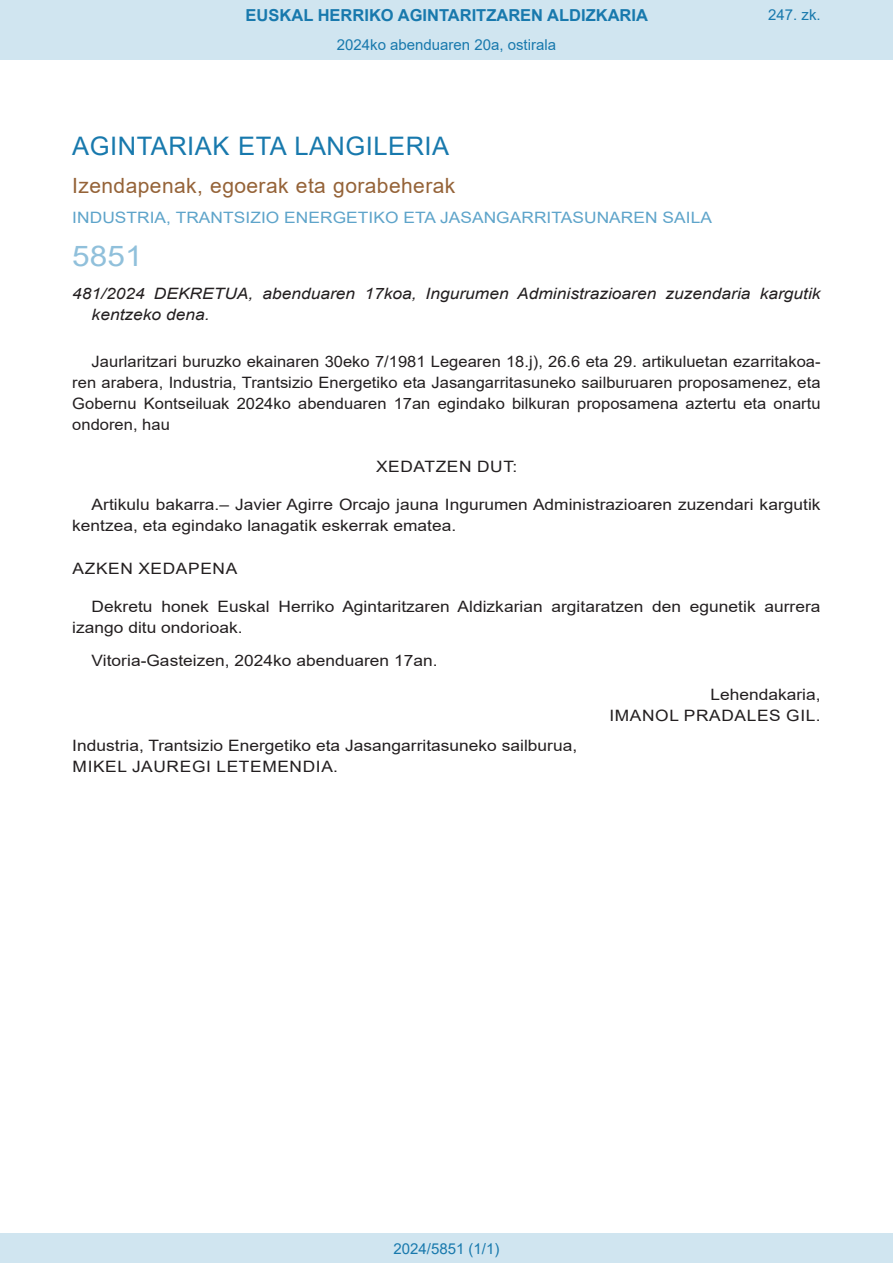
<style>
.page{position:relative;width:893px;height:1263px;background:#fff}
.page>*{position:absolute;margin:0;border:0;box-sizing:border-box;transform-origin:0 0}
.BOPVOrden{font:28.5px "Arial";color:#90c0db;scale:1.11 1}
.BOPVSeccion{font:25.5px "Arial";letter-spacing:.02em;color:#1879ad}
.BOPVSubseccion{font:21px "Arial";letter-spacing:.02em;color:#956338}
.t1{font:700 16.5px "Arial";color:#1879ad}
.BOPVDetalle{font:15.6px/21px "Arial";color:#231f20;text-align:justify;scale:1.05 1}
.BOPVDetalle-2{font:15.6px/21px "Arial";color:#231f20;scale:1.11 1}
.BOPVTitulo{font:italic 15.6px/21px "Arial";color:#231f20;scale:1.11 1}
.BOPVFirmaPuesto{font:15.6px "Arial";color:#231f20;scale:1.11 1}
.BOPVOrganismo{font:15.6px "Arial";letter-spacing:.005em;color:#5ea4ca;scale:1.11 1}
.BOPVFirmaLugFec{font:15.6px "Arial";color:#231f20;scale:1.11 1}
.BOPVFirmaNombre{font:15.6px "Arial";letter-spacing:.035em;color:#231f20;scale:1.11 1}
.BOPVNombreLehen2{font:15.6px "Arial";letter-spacing:.035em;color:#231f20;scale:1.11 1}
.BOPVDisposicion{font:15.6px "Arial";letter-spacing:.035em;color:#231f20;scale:1.11 1}
.BOPVPuestoLehen2{font:15.6px "Arial";color:#231f20;scale:1.11 1}
.BOPVClave{font:15.6px "Arial";letter-spacing:.035em;color:#231f20;scale:1.11 1}
.Paginacion_Centro{font:15px "Arial";color:#1879ad}
</style>
<div class="page">
<div style="left:0;top:0;width:893px;height:60px;background:#d0e5f0"></div>
<div style="left:0;top:1233px;width:893px;height:30px;background:#d0e5f0"></div>
<p class="t1" style="left:246px;top:3px;width:404px">EUSKAL HERRIKO AGINTARITZAREN ALDIZKARIA</p>
<p class="Paginacion_Centro" style="left:337px;top:35px;width:221px">2024ko abenduaren 20a, ostirala</p>
<p class="Paginacion_Centro" style="left:768px;top:5px;width:54px">247. zk.</p>
<p class="BOPVSeccion" style="left:72px;top:128px;width:378px">AGINTARIAK ETA LANGILERIA</p>
<p class="BOPVSubseccion" style="left:72px;top:171px;width:385px">Izendapenak, egoerak eta gorabeherak</p>
<p class="BOPVOrganismo" style="left:72px;top:207px;width:578px">INDUSTRIA, TRANTSIZIO ENERGETIKO ETA JASANGARRITASUNAREN SAILA</p>
<p class="BOPVOrden" style="left:72px;top:236px;width:65px">5851</p>
<p class="BOPVTitulo" style="left:92px;top:284px;width:658px;text-indent:-19px">481/2024 DEKRETUA, abenduaren 17koa, Ingurumen Administrazioaren zuzendaria kargutik kentzeko dena.</p>
<p class="BOPVDetalle" style="left:72px;top:351px;width:714px;text-indent:19px">Jaurlaritzari buruzko ekainaren 30eko 7/1981 Legearen 18.j), 26.6 eta 29. artikuluetan ezarritakoa&shy;ren arabera, Industria, Trantsizio Energetiko eta Jasangarritasuneko sailburuaren proposamenez, eta Gobernu Kontseiluak 2024ko abenduaren 17an egindako bilkuran proposamena aztertu eta onartu ondoren, hau</p>
<p class="BOPVClave" style="left:376px;top:456px;width:129px">XEDATZEN DUT:</p>
<p class="BOPVDetalle-2" style="left:72px;top:494px;width:676px;text-indent:19px">Artikulu bakarra.– Javier Agirre Orcajo jauna Ingurumen Administrazioaren zuzendari kargutik kentzea, eta egindako lanagatik eskerrak ematea.</p>
<p class="BOPVDisposicion" style="left:73px;top:557px;width:150px">AZKEN XEDAPENA</p>
<p class="BOPVDetalle-2" style="left:72px;top:595px;width:676px;text-indent:19px">Dekretu honek Euskal Herriko Agintaritzaren Aldizkarian argitaratzen den egunetik aurrera izango ditu ondorioak.</p>
<p class="BOPVFirmaLugFec" style="left:92px;top:650px;width:313px">Vitoria-Gasteizen, 2024ko abenduaren 17an.</p>
<p class="BOPVPuestoLehen2" style="left:710px;top:684px;width:101px">Lehendakaria,</p>
<p class="BOPVNombreLehen2" style="left:609px;top:705px;width:192px">IMANOL PRADALES GIL.</p>
<p class="BOPVFirmaPuesto" style="left:72px;top:734px;width:456px">Industria, Trantsizio Energetiko eta Jasangarritasuneko sailburua,</p>
<p class="BOPVFirmaNombre" style="left:73px;top:755px;width:241px">MIKEL JAUREGI LETEMENDIA.</p>
<p class="Paginacion_Centro" style="left:393px;top:1238px;width:107px">2024/5851 (1/1)</p>
</div>
